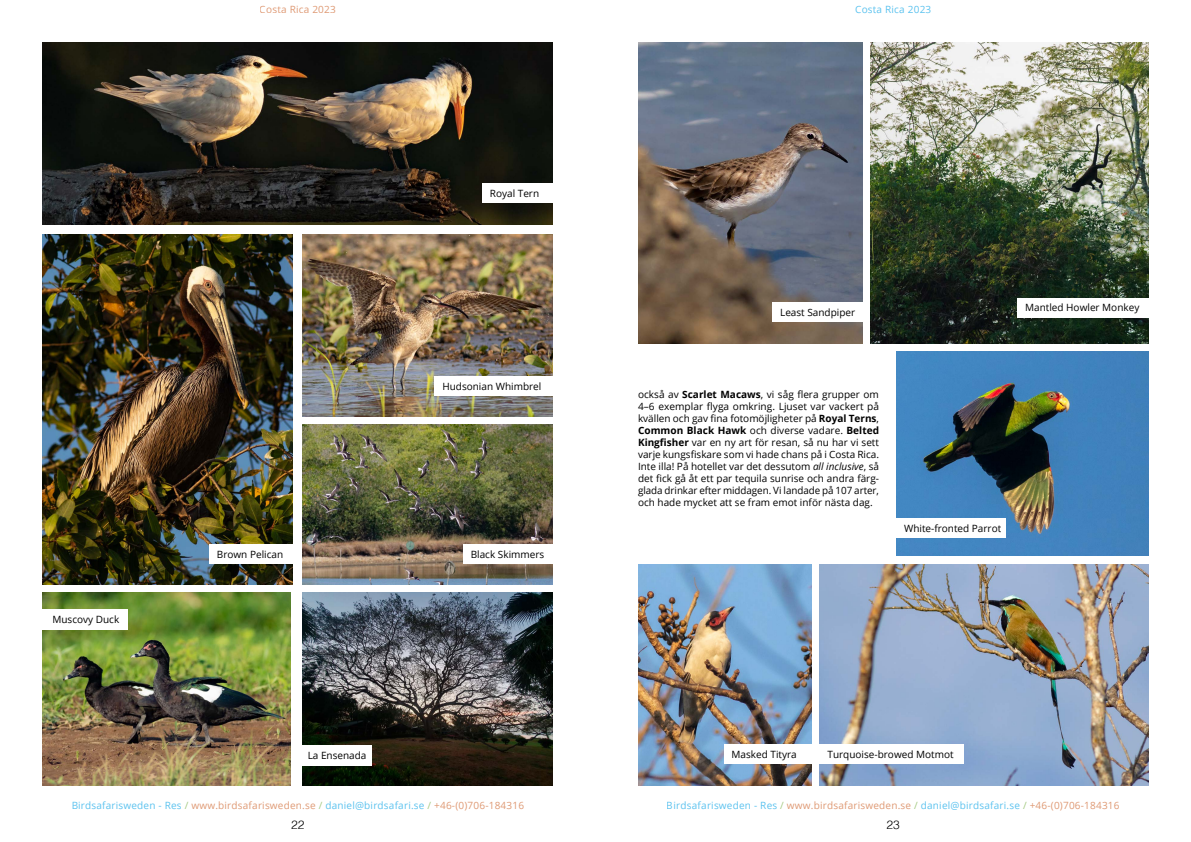
<style>
.page{position:relative;width:1191px;height:842px;background:#fff}
.page>*{position:absolute;margin:0;border:0;box-sizing:border-box;transform-origin:0 0}
.t1{font:300 12px "Helvetica";color:#000}
.t2{font:10px/12px "Open Sans";color:#000;text-align:justify}
.t3{font:10px "Open Sans";letter-spacing:.02em;color:#00a1e6}
.t4{font:10px "Open Sans";letter-spacing:.02em;color:#cd6228}
.s1{font-weight:700}
.s2{font-style:italic}
.s3{color:#75ae41}
.s4{color:#cd6228}
</style>
<div class="page">
<img style="left:43px;top:43px;width:510px;height:182px">
<img style="left:43px;top:234px;width:249px;height:350px">
<img style="left:302px;top:424px;width:251px;height:160px">
<img style="left:302px;top:234px;width:251px;height:182px">
<img style="left:43px;top:592px;width:248px;height:193px">
<img style="left:302px;top:592px;width:251px;height:193px">
<div style="left:482px;top:183px;width:103px;height:20px;background:#fff"></div>
<div style="left:209px;top:544px;width:86px;height:20px;background:#fff"></div>
<div style="left:434px;top:376px;width:123px;height:20px;background:#fff"></div>
<div style="left:463px;top:544px;width:94px;height:20px;background:#fff"></div>
<div style="left:37px;top:610px;width:91px;height:20px;background:#fff"></div>
<div style="left:292px;top:746px;width:79px;height:20px;background:#fff"></div>
<img style="left:870px;top:43px;width:278px;height:300px">
<img style="left:820px;top:564px;width:328px;height:221px">
<img style="left:638px;top:564px;width:173px;height:221px">
<img style="left:638px;top:43px;width:224px;height:300px">
<img style="left:896px;top:351px;width:252px;height:205px">
<div style="left:1017px;top:298px;width:136px;height:19px;background:#fff"></div>
<div style="left:891px;top:518px;width:115px;height:20px;background:#fff"></div>
<div style="left:724px;top:744px;width:90px;height:20px;background:#fff"></div>
<div style="left:772px;top:302px;width:91px;height:20px;background:#fff"></div>
<div style="left:814px;top:744px;width:150px;height:20px;background:#fff"></div>
<p class="t4" style="left:260px;top:2px;width:78px">Costa Rica 2023</p>
<p class="t3" style="left:855px;top:3px;width:78px">Costa Rica 2023</p>
<p class="t2" style="left:52px;top:613px;width:68px">Muscovy Duck</p>
<p class="t2" style="left:217px;top:548px;width:68px">Brown Pelican</p>
<p class="t2" style="left:308px;top:749px;width:60px">La Ensenada</p>
<p class="t2" style="left:490px;top:187px;width:51px">Royal Tern</p>
<p class="t2" style="left:442px;top:380px;width:101px">Hudsonian Whimbrel</p>
<p class="t2" style="left:471px;top:548px;width:75px">Black Skimmers</p>
<p class="t2" style="left:780px;top:306px;width:77px">Least Sandpiper</p>
<p class="t2" style="left:1025px;top:301px;width:116px">Mantled Howler Monkey</p>
<p class="t2" style="left:638px;top:388px;width:243px">också av <span class="s1">Scarlet Macaws</span>, vi såg flera grupper om 4–6 exemplar flyga omkring. Ljuset var vackert på kvällen och gav fina fotomöjligheter på <span class="s1">Royal Terns</span>, <span class="s1">Common Black Hawk</span> och diverse vadare. <span class="s1">Belted Kingfisher</span> var en ny art för resan, så nu har vi sett varje kungsfiskare som vi hade chans på i Costa Rica.<br>Inte illa! På hotellet var det dessutom <span class="s2">all inclusive</span>, så det fick gå åt ett par tequila sunrise och andra färg&shy;glada drinkar efter middagen. Vi landade på 107 arter, och hade mycket att se fram emot inför nästa dag.</p>
<p class="t2" style="left:904px;top:522px;width:99px">White-fronted Parrot</p>
<p class="t2" style="left:731px;top:748px;width:67px">Masked Tityra</p>
<p class="t2" style="left:827px;top:748px;width:128px">Turquoise-browed Motmot</p>
<p class="t3" style="left:71px;top:798px;width:454px">Birdsafarisweden - Res <span class="s3">/</span> <span class="s4">www.birdsafarisweden.se</span> <span class="s3">/</span> daniel@birdsafari.se <span class="s3">/</span> <span class="s4">+46-(0)706-184316</span></p>
<p class="t3" style="left:667px;top:798px;width:454px">Birdsafarisweden - Res <span class="s3">/</span> <span class="s4">www.birdsafarisweden.se</span> <span class="s3">/</span> daniel@birdsafari.se <span class="s3">/</span> <span class="s4">+46-(0)706-184316</span></p>
<p class="t1" style="left:291px;top:815px;width:15px">22</p>
<p class="t1" style="left:886px;top:815px;width:15px">23</p>
</div>
